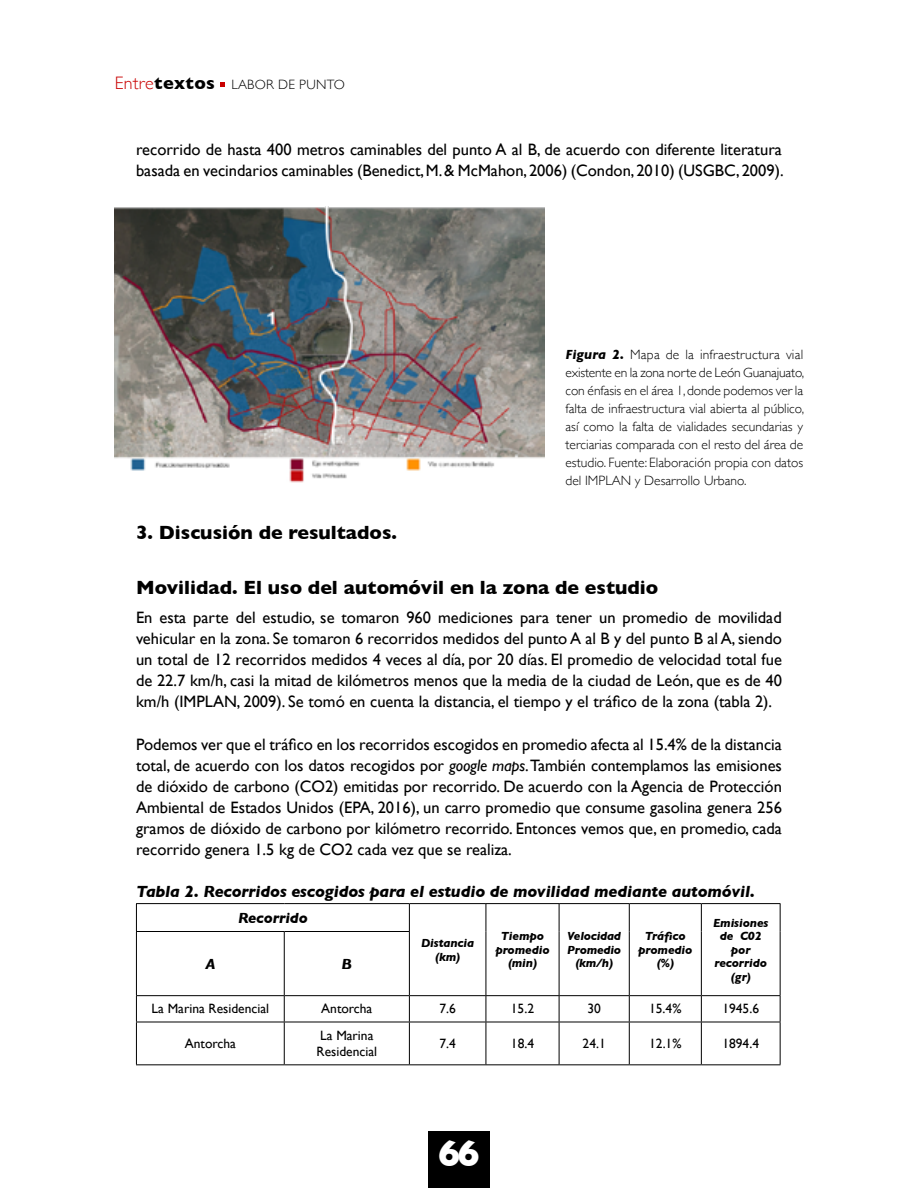
<style>
.page{position:relative;width:918px;height:1188px;background:#fff}
.page>*{position:absolute;margin:0;border:0;box-sizing:border-box;transform-origin:0 0}
.t1{font:700 37.5px "Gill Sans";color:#fff}
.t2{font:700 19.5px "Gill Sans";color:#000}
.t3{font:16.5px/21px "Gill Sans";color:#000;text-align:justify}
.t4{font:italic 700 16.5px "Gill Sans";letter-spacing:-.01em;color:#000}
.t5{font:italic 700 15px "Gill Sans";letter-spacing:-.01em;color:#000}
.t6{font:300 13.5px/18px "Gill Sans";color:#000;text-align:justify}
.t7{font:13.5px/16.5px "Gill Sans";color:#000}
.t8{font:300 13.5px "Gill Sans";letter-spacing:.02em;color:#000}
.t9{font:italic 700 12px/13.5px "Gill Sans";letter-spacing:-.01em;color:#000;text-align:center}
.s1{font-size:18px;color:#c90000}
.s2{font-weight:700;font-size:18px}
.s3{font-weight:700;font-style:italic}
.s4{font-style:italic}
</style>
<div class="page">
<svg style="left:221px;top:82px;width:4px;height:4px"></svg>
<div style="left:428px;top:1131px;width:61px;height:57px;background:#000"></div>
<svg style="left:136px;top:904px;width:1px;height:27px"></svg>
<hr style="left:136px;top:932px;width:1px;height:63px;background:#000">
<svg style="left:136px;top:996px;width:1px;height:26px"></svg>
<hr style="left:136px;top:1022px;width:1px;height:42px;background:#000">
<hr style="left:136px;top:903px;width:148px;height:1px;background:#000">
<hr style="left:284px;top:903px;width:125px;height:1px;background:#000">
<hr style="left:409px;top:903px;width:77px;height:1px;background:#000">
<hr style="left:486px;top:903px;width:73px;height:1px;background:#000">
<hr style="left:559px;top:903px;width:70px;height:1px;background:#000">
<hr style="left:629px;top:903px;width:72px;height:1px;background:#000">
<hr style="left:701px;top:903px;width:80px;height:1px;background:#000">
<hr style="left:136px;top:931px;width:148px;height:1px;background:#000">
<hr style="left:284px;top:931px;width:126px;height:1px;background:#000">
<hr style="left:136px;top:995px;width:148px;height:1px;background:#000">
<hr style="left:284px;top:995px;width:125px;height:1px;background:#000">
<hr style="left:409px;top:995px;width:77px;height:1px;background:#000">
<hr style="left:486px;top:995px;width:73px;height:1px;background:#000">
<hr style="left:559px;top:995px;width:70px;height:1px;background:#000">
<hr style="left:629px;top:995px;width:72px;height:1px;background:#000">
<hr style="left:701px;top:995px;width:80px;height:1px;background:#000">
<hr style="left:136px;top:1022px;width:148px;height:1px;background:#000">
<hr style="left:284px;top:1022px;width:125px;height:1px;background:#000">
<hr style="left:409px;top:1022px;width:77px;height:1px;background:#000">
<hr style="left:486px;top:1022px;width:73px;height:1px;background:#000">
<hr style="left:559px;top:1022px;width:70px;height:1px;background:#000">
<hr style="left:629px;top:1022px;width:72px;height:1px;background:#000">
<hr style="left:701px;top:1022px;width:80px;height:1px;background:#000">
<hr style="left:136px;top:1064px;width:148px;height:1px;background:#000">
<hr style="left:284px;top:1064px;width:125px;height:1px;background:#000">
<hr style="left:409px;top:1064px;width:77px;height:1px;background:#000">
<hr style="left:486px;top:1064px;width:73px;height:1px;background:#000">
<hr style="left:559px;top:1064px;width:70px;height:1px;background:#000">
<hr style="left:629px;top:1064px;width:72px;height:1px;background:#000">
<hr style="left:701px;top:1064px;width:80px;height:1px;background:#000">
<svg style="left:409px;top:904px;width:1px;height:27px"></svg>
<svg style="left:486px;top:904px;width:1px;height:28px"></svg>
<svg style="left:559px;top:904px;width:1px;height:28px"></svg>
<svg style="left:629px;top:904px;width:1px;height:28px"></svg>
<svg style="left:701px;top:904px;width:1px;height:28px"></svg>
<svg style="left:780px;top:904px;width:1px;height:28px"></svg>
<hr style="left:284px;top:932px;width:1px;height:63px;background:#000">
<hr style="left:409px;top:932px;width:1px;height:63px;background:#000">
<hr style="left:486px;top:932px;width:1px;height:63px;background:#000">
<hr style="left:559px;top:932px;width:1px;height:63px;background:#000">
<hr style="left:629px;top:932px;width:1px;height:63px;background:#000">
<hr style="left:701px;top:932px;width:1px;height:63px;background:#000">
<hr style="left:780px;top:932px;width:1px;height:63px;background:#000">
<svg style="left:284px;top:996px;width:1px;height:26px"></svg>
<svg style="left:409px;top:996px;width:1px;height:26px"></svg>
<svg style="left:486px;top:996px;width:1px;height:26px"></svg>
<svg style="left:559px;top:996px;width:1px;height:26px"></svg>
<svg style="left:629px;top:996px;width:1px;height:26px"></svg>
<svg style="left:701px;top:996px;width:1px;height:26px"></svg>
<svg style="left:780px;top:996px;width:1px;height:26px"></svg>
<hr style="left:284px;top:1022px;width:1px;height:42px;background:#000">
<hr style="left:409px;top:1022px;width:1px;height:42px;background:#000">
<hr style="left:486px;top:1022px;width:1px;height:42px;background:#000">
<hr style="left:559px;top:1022px;width:1px;height:42px;background:#000">
<hr style="left:629px;top:1022px;width:1px;height:42px;background:#000">
<hr style="left:701px;top:1022px;width:1px;height:42px;background:#000">
<hr style="left:780px;top:1022px;width:1px;height:42px;background:#000">
<img style="left:115px;top:206px;width:429px;height:277px">
<p class="t8" style="left:115px;top:74px;width:232px"><span class="s1">Entre</span><span class="s2">textos</span> LABOR DE PUNTO</p>
<p class="t3" style="left:136px;top:139px;width:649px">recorrido de hasta 400 metros caminables del punto A al B, de acuerdo con diferente literatura basada en vecindarios caminables (Benedict, M. &amp; McMahon, 2006) (Condon, 2010) (USGBC, 2009).</p>
<p class="t2" style="left:136px;top:516px;width:262px">3. Discusión de resultados.</p>
<p class="t6" style="left:566px;top:345px;width:240px"><span class="s3">Figura 2.</span> Mapa de la infraestructura vial existente en la zona norte de León Guanajuato, con énfasis en el área 1, donde podemos ver la falta de infraestructura vial abierta al público, así como la falta de vialidades secundarias y terciarias comparada con el resto del área de estudio. Fuente: Elaboración propia con datos del IMPLAN y Desarrollo Urbano.</p>
<p class="t2" style="left:136px;top:571px;width:524px">Movilidad. El uso del automóvil en la zona de estudio</p>
<p class="t3" style="left:136px;top:607px;width:647px">En esta parte del estudio, se tomaron 960 mediciones para tener un promedio de movilidad vehicular en la zona. Se tomaron 6 recorridos medidos del punto A al B y del punto B al A, siendo un total de 12 recorridos medidos 4 veces al día, por 20 días. El promedio de velocidad total fue de 22.7 km/h, casi la mitad de kilómetros menos que la media de la ciudad de León, que es de 40 km/h (IMPLAN, 2009). Se tomó en cuenta la distancia, el tiempo y el tráfico de la zona (tabla 2).</p>
<p class="t3" style="left:136px;top:733px;width:647px">Podemos ver que el tráfico en los recorridos escogidos en promedio afecta al 15.4% de la distancia total, de acuerdo con los datos recogidos por <span class="s4">google maps</span>. También contemplamos las emisiones de dióxido de carbono (CO2) emitidas por recorrido. De acuerdo con la Agencia de Protección Ambiental de Estados Unidos (EPA, 2016), un carro promedio que consume gasolina genera 256 gramos de dióxido de carbono por kilómetro recorrido. Entonces vemos que, en promedio, cada recorrido genera 1.5 kg de CO2 cada vez que se realiza.</p>
<p class="t4" style="left:136px;top:882px;width:620px">Tabla 2. Recorridos escogidos para el estudio de movilidad mediante automóvil.</p>
<p class="t5" style="left:238px;top:909px;width:71px">Recorrido</p>
<p class="t9" style="left:421px;top:936px;width:55px">Distancia (km)</p>
<p class="t9" style="left:495px;top:929px;width:56px">Tiempo promedio (min)</p>
<p class="t9" style="left:567px;top:929px;width:56px">Velocidad<br>Promedio (km/h)</p>
<p class="t9" style="left:638px;top:929px;width:56px">Tráfico promedio (%)</p>
<p class="t9" style="left:713px;top:916px;width:57px">Emisiones de C02 por recorrido (gr)</p>
<p class="t5" style="left:205px;top:955px;width:11px">A</p>
<p class="t5" style="left:342px;top:955px;width:12px">B</p>
<p class="t7" style="left:152px;top:1001px;width:119px">La Marina Residencial</p>
<p class="t7" style="left:321px;top:1001px;width:53px">Antorcha</p>
<p class="t7" style="left:439px;top:1001px;width:18px">7.6</p>
<p class="t7" style="left:511px;top:1001px;width:25px">15.2</p>
<p class="t7" style="left:587px;top:1001px;width:15px">30</p>
<p class="t7" style="left:649px;top:1001px;width:34px">15.4%</p>
<p class="t7" style="left:722px;top:1001px;width:38px">1945.6</p>
<p class="t7" style="left:185px;top:1035px;width:53px">Antorcha</p>
<p class="t7" style="left:317px;top:1027px;width:62px">La Marina<br>Residencial</p>
<p class="t7" style="left:439px;top:1035px;width:18px">7.4</p>
<p class="t7" style="left:511px;top:1035px;width:25px">18.4</p>
<p class="t7" style="left:583px;top:1035px;width:25px">24.1</p>
<p class="t7" style="left:649px;top:1035px;width:34px">12.1%</p>
<p class="t7" style="left:722px;top:1035px;width:38px">1894.4</p>
<h1 class="t1" style="left:438px;top:1124px;width:43px">66</h1>
</div>
